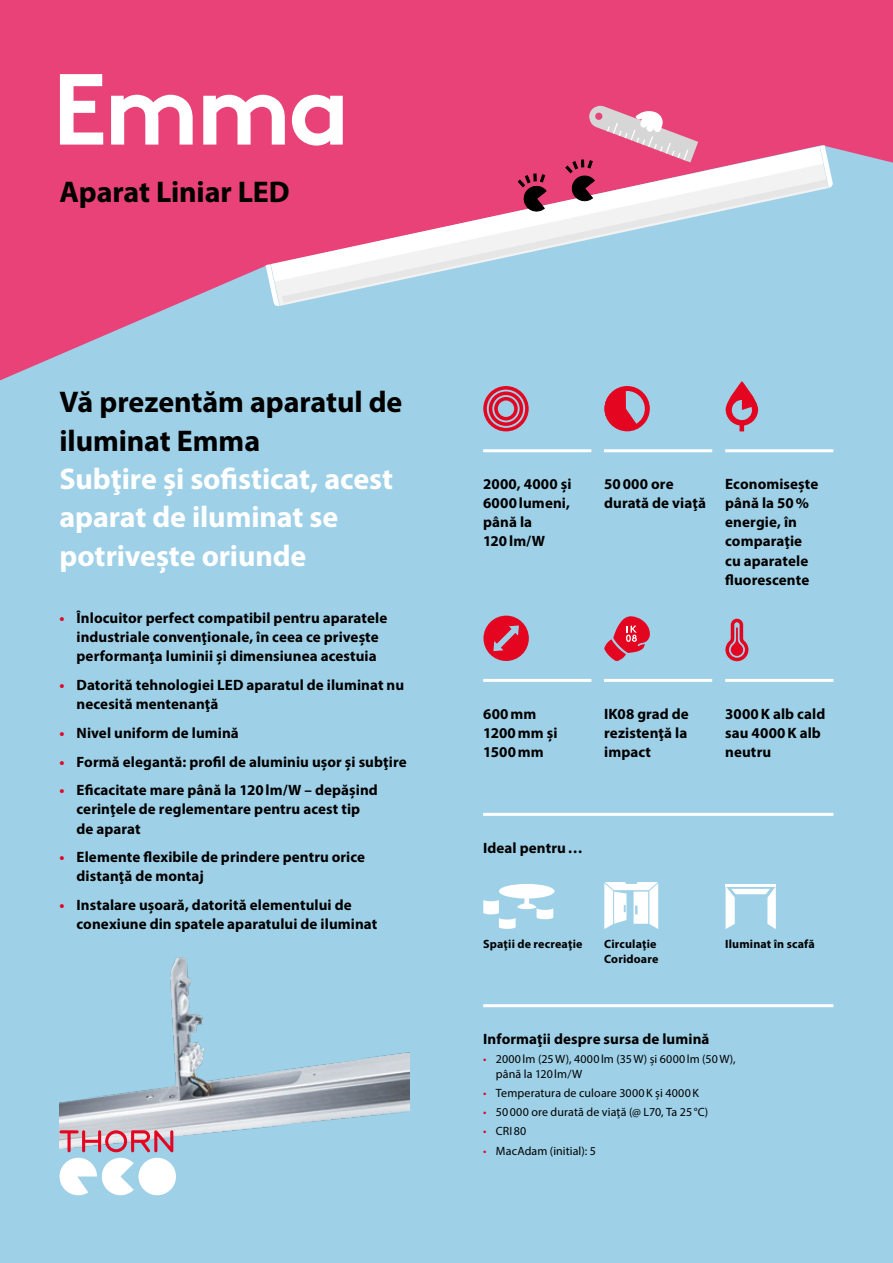
<style>
.page{position:relative;width:893px;height:1263px;background:#9ed0e7}
.page>*{position:absolute;margin:0;border:0;box-sizing:border-box;transform-origin:0 0}
.t1{font:700 100.65px "Brown";color:#fff}
.t2{font:700 30px/38.2px "Myriad Pro";letter-spacing:-.005em;color:#fff}
.t3{font:700 30px/38.2px "Myriad Pro";letter-spacing:-.005em;color:#000}
.t4{font:700 15px/19.2px "Myriad Pro";letter-spacing:.005em;color:#000}
.t5{font:12px/14.9px "Myriad Pro";letter-spacing:.01em;color:#000}
.t6{font:700 12px "Myriad Pro";letter-spacing:.015em;color:#000}
.s1{color:#e40521}
</style>
<div class="page">
<svg style="left:0;top:0;width:893px;height:380px;fill:#e94279"></svg>
<svg style="left:820px;top:145px;width:14px;height:43px"></svg>
<svg style="left:266px;top:264px;width:13px;height:43px"></svg>
<svg style="left:274px;top:163px;width:554px;height:143px"></svg>
<svg style="left:282px;top:179px;width:546px;height:124px"></svg>
<svg style="left:271px;top:146px;width:552px;height:136px"></svg>
<svg style="left:518px;top:174px;width:29px;height:39px"></svg>
<svg style="left:565px;top:104px;width:133px;height:98px;background:#e07c9d"></svg>
<hr style="left:483px;top:1004px;width:350px;height:3px;background:#fff">
<hr style="left:483px;top:813px;width:350px;height:3px;background:#fff">
<hr style="left:725px;top:449px;width:108px;height:3px;background:#fff">
<hr style="left:604px;top:449px;width:108px;height:3px;background:#fff">
<hr style="left:604px;top:679px;width:108px;height:3px;background:#fff">
<hr style="left:483px;top:449px;width:108px;height:3px;background:#fff">
<hr style="left:483px;top:679px;width:108px;height:3px;background:#fff">
<svg style="left:726px;top:381px;width:32px;height:50px"></svg>
<svg style="left:483px;top:386px;width:46px;height:45px"></svg>
<svg style="left:605px;top:387px;width:33px;height:43px"></svg>
<div style="left:604px;top:386px;width:46px;height:45px;border:5px solid #e40521;border-radius:50%"></div>
<svg style="left:483px;top:616px;width:46px;height:45px"></svg>
<svg style="left:604px;top:616px;width:46px;height:45px"></svg>
<svg style="left:483px;top:884px;width:72px;height:45px"></svg>
<svg style="left:604px;top:882px;width:54px;height:47px"></svg>
<svg style="left:725px;top:886px;width:51px;height:43px"></svg>
<hr style="left:725px;top:884px;width:51px;height:2px;background:#fff">
<hr style="left:725px;top:679px;width:108px;height:3px;background:#fff">
<svg style="left:725px;top:619px;width:23px;height:42px"></svg>
<img style="left:60px;top:957px;width:350px;height:215px">
<div style="left:138px;top:1158px;width:38px;height:37px;background:#fff;border-radius:50%"></div>
<svg style="left:60px;top:1130px;width:113px;height:65px"></svg>
<h1 class="t1" style="left:52px;top:28px;width:300px">Emma</h1>
<h2 class="t3" style="left:60px;top:172px;width:232px">Aparat Liniar LED</h2>
<h2 class="t3" style="left:60px;top:382px;width:344px">Vă prezentăm aparatul de iluminat Emma</h2>
<h2 class="t2" style="left:60px;top:459px;width:335px">Subţire și sofisticat, acest aparat de iluminat se potrivește oriunde</h2>
<p class="t4" style="left:60px;top:608px;width:329px;text-align:center"><span class="s1">•</span> Înlocuitor perfect compatibil pentru aparatele industriale convenţionale, în ceea ce privește performanţa luminii și dimensiunea acestuia</p>
<p class="t4" style="left:77px;top:675px;width:329px;text-indent:-17px"><span class="s1">•</span> Datorită tehnologiei LED aparatul de iluminat nu necesită mentenanţă</p>
<p class="t4" style="left:60px;top:723px;width:181px"><span class="s1">•</span> Nivel uniform de lumină</p>
<p class="t4" style="left:60px;top:751px;width:349px"><span class="s1">•</span> Formă elegantă: profil de aluminiu ușor și subţire</p>
<p class="t4" style="left:77px;top:780px;width:303px;text-indent:-17px"><span class="s1">•</span> Eficacitate mare până la 120lm/W – depășind cerinţele de reglementare pentru acest tip de aparat</p>
<p class="t4" style="left:77px;top:847px;width:290px;text-indent:-17px"><span class="s1">•</span> Elemente flexibile de prindere pentru orice distanţă de montaj</p>
<p class="t4" style="left:77px;top:895px;width:302px;text-indent:-17px"><span class="s1">•</span> Instalare ușoară, datorită elementului de conexiune din spatele aparatului de iluminat</p>
<p class="t4" style="left:483px;top:474px;width:90px">2000, 4000 și<br>6000lumeni, până la<br>120lm/W</p>
<p class="t4" style="left:725px;top:474px;width:95px">Economisește până la 50% energie, în comparaţie cu aparatele fluorescente</p>
<p class="t4" style="left:604px;top:474px;width:103px">50000 ore durată de viaţă</p>
<p class="t4" style="left:483px;top:703px;width:76px">600mm<br>1200mm și<br>1500mm</p>
<p class="t4" style="left:604px;top:704px;width:86px;text-align:justify">IK08 grad de rezistenţă la impact</p>
<p class="t4" style="left:483px;top:837px;width:101px">Ideal pentru…</p>
<p class="t4" style="left:725px;top:703px;width:102px">3000K alb cald sau 4000K alb neutru</p>
<p class="t6" style="left:483px;top:936px;width:101px">Spaţii de recreaţie</p>
<p class="t6" style="left:604px;top:936px;width:54px">Circulaţie</p>
<p class="t6" style="left:725px;top:936px;width:91px">Iluminat în scafă</p>
<p class="t6" style="left:604px;top:951px;width:56px">Coridoare</p>
<p class="t4" style="left:483px;top:1029px;width:228px">Informaţii despre sursa de lumină</p>
<p class="t5" style="left:496px;top:1051px;width:241px;text-indent:-13px"><span class="s1">•</span> 2000lm (25W), 4000lm (35W) și 6000lm (50W), până la 120lm/W</p>
<p class="t5" style="left:483px;top:1085px;width:217px"><span class="s1">•</span> Temperatura de culoare 3000K și 4000K</p>
<p class="t5" style="left:483px;top:1104px;width:227px"><span class="s1">•</span> 50000 ore durată de viaţă (@ L70, Ta 25°C)</p>
<p class="t5" style="left:483px;top:1124px;width:45px"><span class="s1">•</span> CRI80</p>
<p class="t5" style="left:483px;top:1143px;width:114px"><span class="s1">•</span> MacAdam (initial): 5</p>
</div>
